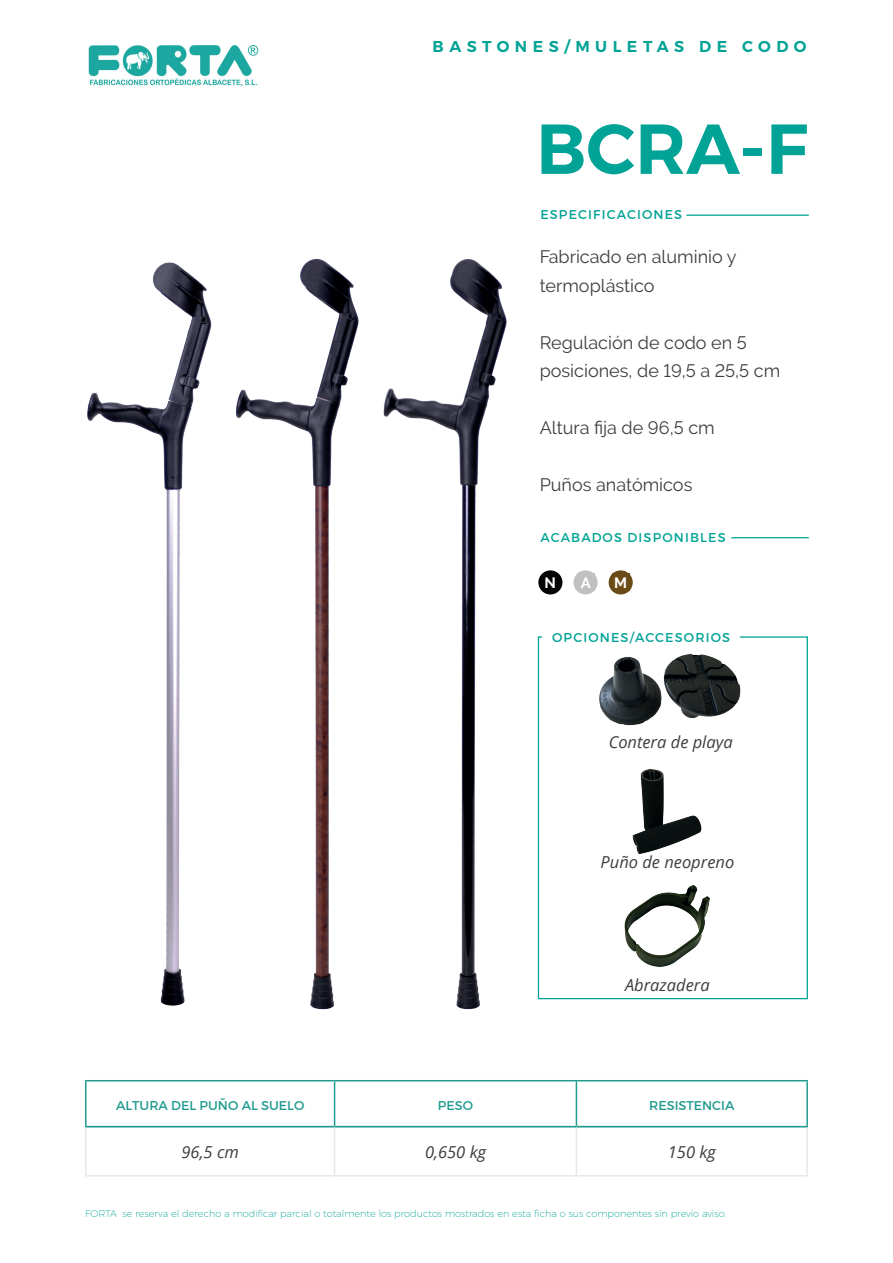
<style>
.page{position:relative;width:893px;height:1263px;background:#fff}
.page>*{position:absolute;margin:0;border:0;box-sizing:border-box;transform-origin:0 0}
.t1{font:600 70.5px "Montserrat";color:#00a395}
.t2{font:18px/28.5px "Raleway";color:#3e3e3f}
.t3{font:italic 16.5px "Open Sans";color:#3e3e3f}
.t4{font:600 15.75px "Montserrat";letter-spacing:.35em;color:#00a395}
.t5{font:700 15px "Raleway";color:#fff}
.t6{font:12.75px "Montserrat";letter-spacing:.09em;color:#00a395}
.t7{font:12.75px "Montserrat";color:#219b8f}
.t8{font:200 9.75px "Montserrat";color:#00a395}
</style>
<div class="page">
<img style="left:88px;top:46px;width:171px;height:39px">
<hr style="left:686px;top:215px;width:123px;height:1px;background:#00a395">
<hr style="left:731px;top:537px;width:78px;height:1px;background:#00a395">
<hr style="left:85px;top:1126px;width:250px;height:1px;background:#219b8f">
<hr style="left:576px;top:1126px;width:232px;height:1px;background:#219b8f">
<hr style="left:334px;top:1127px;width:1px;height:48px;background:#e9e8e7">
<hr style="left:576px;top:1127px;width:1px;height:48px;background:#e9e8e7">
<hr style="left:806px;top:1127px;width:2px;height:48px;background:#e9e8e7">
<hr style="left:806px;top:1081px;width:2px;height:45px;background:#219c90">
<hr style="left:334px;top:1081px;width:1px;height:45px;background:#219c90">
<hr style="left:576px;top:1081px;width:1px;height:45px;background:#219c90">
<hr style="left:335px;top:1126px;width:241px;height:1px;background:#219c90">
<hr style="left:85px;top:1080px;width:249px;height:1px;background:#219b8f">
<hr style="left:85px;top:1081px;width:2px;height:45px;background:#219b8f">
<hr style="left:577px;top:1080px;width:231px;height:1px;background:#219b8f">
<hr style="left:334px;top:1080px;width:243px;height:1px;background:#219c90">
<hr style="left:85px;top:1127px;width:2px;height:48px;background:#e9e8e7">
<hr style="left:85px;top:1175px;width:249px;height:1px;background:#e9e8e7">
<hr style="left:577px;top:1175px;width:231px;height:1px;background:#e9e8e7">
<hr style="left:334px;top:1175px;width:243px;height:1px;background:#e9e8e7">
<img style="left:624px;top:885px;width:86px;height:82px">
<img style="left:632px;top:769px;width:70px;height:85px">
<div style="left:538px;top:636px;width:270px;height:363px;border:1px solid #00a395"></div>
<img style="left:599px;top:654px;width:142px;height:72px">
<div style="left:542px;top:623px;width:198px;height:29px;background:#fff;border-radius:14px"></div>
<img style="left:87px;top:258px;width:420px;height:752px">
<div style="left:609px;top:570px;width:24px;height:24px;background:#6a4b16;border-radius:50%"></div>
<div style="left:612px;top:573px;width:17px;height:18px;background:#6a4b16"></div>
<div style="left:573px;top:570px;width:25px;height:24px;background:#c0c0c0;border-radius:50%"></div>
<div style="left:538px;top:570px;width:24px;height:24px;background:#040503;border-radius:50%"></div>
<h3 class="t4" style="left:433px;top:37px;width:375px">BASTONES/MULETAS DE CODO</h3>
<h1 class="t1" style="left:536px;top:105px;width:273px">BCRA-F</h1>
<h3 class="t6" style="left:540px;top:207px;width:143px">ESPECIFICACIONES</h3>
<h2 class="t2" style="left:540px;top:243px;width:198px">Fabricado en aluminio y termoplástico</h2>
<h2 class="t2" style="left:540px;top:328px;width:242px">Regulación de codo en 5 posiciones, de 19,5 a 25,5 cm</h2>
<h2 class="t2" style="left:540px;top:414px;width:177px">Altura fija de 96,5 cm</h2>
<h2 class="t2" style="left:540px;top:471px;width:154px">Puños anatómicos</h2>
<h3 class="t6" style="left:540px;top:529px;width:187px">ACABADOS DISPONIBLES</h3>
<h3 class="t5" style="left:545px;top:574px;width:13px">N</h3>
<h3 class="t5" style="left:581px;top:574px;width:12px">A</h3>
<h3 class="t5" style="left:614px;top:574px;width:14px">M</h3>
<h3 class="t6" style="left:552px;top:629px;width:179px">OPCIONES/ACCESORIOS</h3>
<h3 class="t3" style="left:609px;top:731px;width:125px">Contera de playa</h3>
<h3 class="t3" style="left:600px;top:851px;width:135px">Puño de neopreno</h3>
<h3 class="t3" style="left:625px;top:973px;width:86px">Abrazadera</h3>
<h3 class="t7" style="left:116px;top:1097px;width:190px">ALTURA DEL PUÑO AL SUELO</h3>
<h3 class="t7" style="left:438px;top:1097px;width:37px">PESO</h3>
<h3 class="t7" style="left:649px;top:1097px;width:87px">RESISTENCIA</h3>
<h3 class="t3" style="left:182px;top:1140px;width:59px">96,5 cm</h3>
<h3 class="t3" style="left:425px;top:1140px;width:62px">0,650 kg</h3>
<h3 class="t3" style="left:668px;top:1140px;width:49px">150 kg</h3>
<p class="t8" style="left:85px;top:1208px;width:643px">FORTA se reserva el derecho a modificar parcial o totalmente los productos mostrados en esta ficha o sus componentes sin previo aviso.</p>
</div>
